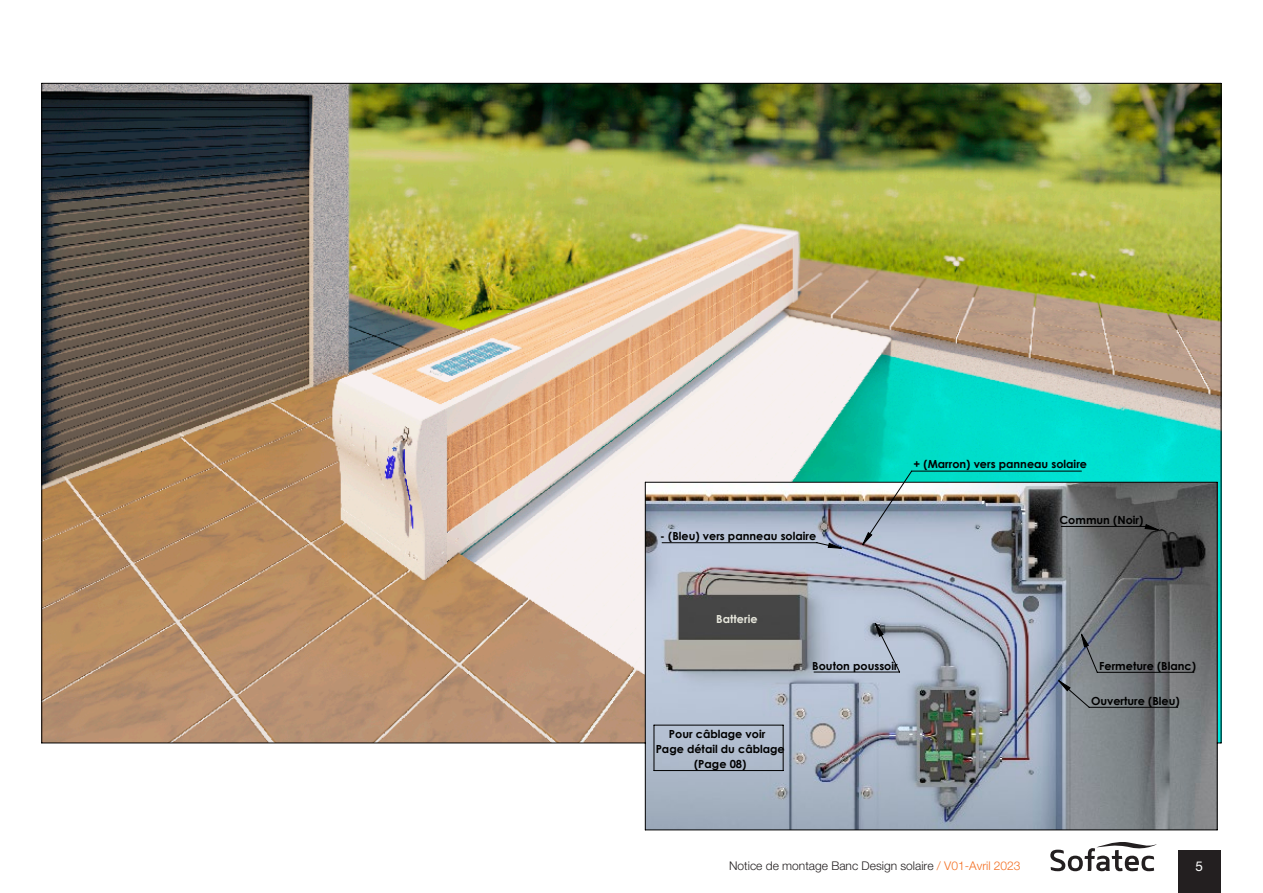
<style>
.page{position:relative;width:1263px;height:893px;background:#fff}
.page>*{position:absolute;margin:0;border:0;box-sizing:border-box;transform-origin:0 0}
.t1{font:13.5px "Helvetica Neue LT 55 Rm";color:#fff}
.t2{font:12px "Helvetica Neue LT 45 Lt";color:#231f20}
.t3{font:700 11.1px/15.1px "Century Gothic";color:#000;text-align:center}
.t4{font:700 11.1px "Century Gothic";color:#e7e7dc}
.s1{font-style:inherit}
.s2{color:#f36e21}
</style>
<div class="page">
<img style="left:43px;top:84px;width:1178px;height:659px">
<img style="left:646px;top:483px;width:571px;height:346px">
<img style="left:653px;top:470px;width:429px;height:301px">
<svg style="left:813px;top:526px;width:382px;height:182px;background:#8d939e"></svg>
<hr style="left:645px;top:829px;width:572px;height:1px;background:#000">
<hr style="left:645px;top:482px;width:1px;height:348px;background:#000">
<hr style="left:645px;top:482px;width:572px;height:1px;background:#000">
<hr style="left:1217px;top:482px;width:1px;height:348px;background:#000">
<hr style="left:42px;top:743px;width:603px;height:1px;background:#000">
<hr style="left:42px;top:83px;width:1px;height:660px;background:#000">
<hr style="left:42px;top:83px;width:1179px;height:1px;background:#000">
<hr style="left:1221px;top:83px;width:1px;height:660px;background:#000">
<svg style="left:827px;top:532px;width:46px;height:17px"></svg>
<svg style="left:875px;top:525px;width:283px;height:166px;background:#8d939f"></svg>
<div style="left:1178px;top:850px;width:42px;height:43px;background:#231f20"></div>
<svg style="left:1050px;top:842px;width:107px;height:29px"></svg>
<p class="t3" style="left:913px;top:456px;width:175px">+ (<span class="s1">Marron</span>) vers panneau solaire</p>
<p class="t3" style="left:660px;top:528px;width:157px">- (<span class="s1">Bleu</span>) vers panneau solaire</p>
<p class="t4" style="left:716px;top:611px;width:43px">Batterie</p>
<p class="t3" style="left:656px;top:726px;width:131px">Pour câblage voir<br>Page détail du câblage (Page 0<span class="s1">8</span>)</p>
<p class="t3" style="left:812px;top:657px;width:87px">Bouton poussoir</p>
<p class="t3" style="left:1059px;top:512px;width:85px">Commun (Noir)</p>
<p class="t3" style="left:1099px;top:657px;width:98px">Fermeture (Blanc)</p>
<p class="t3" style="left:1091px;top:693px;width:90px">Ouverture (Bleu)</p>
<p class="t2" style="left:729px;top:859px;width:293px">Notice de montage Banc Design solaire <span class="s2">/ V01-Avril 2023</span></p>
<p class="t1" style="left:1195px;top:858px;width:9px">5</p>
</div>
